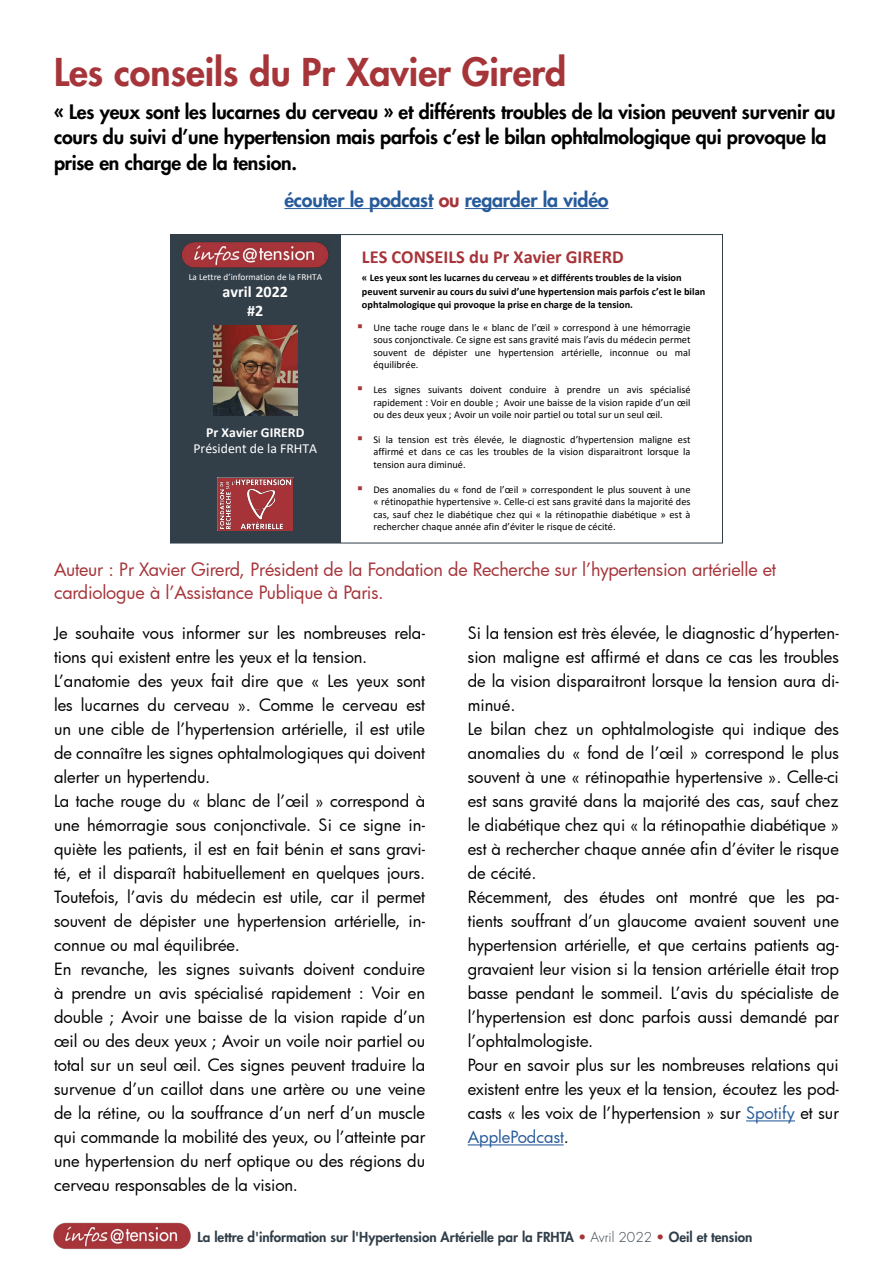
<style>
.page{position:relative;width:893px;height:1263px;background:#fff}
.page>*{position:absolute;margin:0;border:0;box-sizing:border-box;transform-origin:0 0}
.t1{font:800 37.5px "Futura";color:#a6353a}
.t2{font:800 19.5px/25.5px "Futura";letter-spacing:-.01em;color:#000}
.t3{font:800 19.5px "Futura";letter-spacing:-.01em;color:#275b9b}
.t4{font:700 18.45px "Calibri";color:#a73439}
.t5{font:18px/22.5px "Futura";letter-spacing:-.01em;color:#a6353a}
.t6{font:16.5px/24px "Futura";color:#000}
.t7{font:700 16.05px/19.4px "Calibri";color:#fff;text-align:center}
.t8{font:13.8px "Calibri";color:#fff}
.t9{font:700 13.8px "Calibri";color:#fff}
.t10{font:800 13.5px "Futura";color:#303e49}
.t11{font:10.35px/12.5px "Calibri";color:#000;text-align:justify}
.t12{font:700 10.35px/13.4px "Calibri";color:#000}
.t13{font:9.15px "Calibri";color:#fff}
.s1{color:#a6353a}
.s2{color:#a73439}
.s3{color:#275b9b}
.s4{font-weight:300;color:#a6353a}
.s5{font-weight:300}
</style>
<div class="page">
<img style="left:53px;top:1222px;width:138px;height:28px">
<hr style="left:284px;top:208px;width:149px;height:1px;background:#275b9b">
<hr style="left:465px;top:208px;width:144px;height:1px;background:#275b9b">
<hr style="left:746px;top:1120px;width:49px;height:1px;background:#275b9b">
<hr style="left:468px;top:1144px;width:96px;height:1px;background:#275b9b">
<div style="left:170px;top:235px;width:171px;height:308px;background:#323e48"></div>
<img style="left:217px;top:478px;width:76px;height:53px">
<img style="left:213px;top:326px;width:85px;height:89px">
<img style="left:181px;top:242px;width:148px;height:26px">
<div style="left:170px;top:234px;width:553px;height:309px;border:1px solid #303e49"></div>
<h1 class="t1" style="left:54px;top:48px;width:514px">Les conseils du Pr Xavier Girerd</h1>
<p class="t2" style="left:54px;top:99px;width:783px">« Les yeux sont les lucarnes du cerveau » et différents troubles de la vision peuvent survenir au cours du suivi d’une hypertension mais parfois c’est le bilan ophtalmologique qui provoque la prise en charge de la tension.</p>
<p class="t3" style="left:284px;top:188px;width:326px">écouter le podcast <span class="s1">ou</span> regarder la vidéo</p>
<p class="t13" style="left:189px;top:270px;width:135px">La Lettre d’information de la FRHTA</p>
<p class="t7" style="left:223px;top:282px;width:67px">avril 2022 #2</p>
<p class="t9" style="left:206px;top:423px;width:100px">Pr Xavier GIRERD</p>
<p class="t8" style="left:193px;top:439px;width:125px">Président de la FRHTA</p>
<p class="t4" style="left:362px;top:244px;width:263px">LES CONSEILS du Pr Xavier GIRERD</p>
<p class="t12" style="left:362px;top:271px;width:345px">« Les yeux sont les lucarnes du cerveau » et différents troubles de la vision peuvent survenir au cours du suivi d’une hypertension mais parfois c’est le bilan ophtalmologique qui provoque la prise en charge de la tension.</p>
<p class="t11" style="left:373px;top:321px;width:319px;text-indent:-16px"><span class="s2">▪</span> Une tache rouge dans le « blanc de l’œil » correspond à une hémorragie sous conjonctivale. Ce signe est sans gravité mais l’avis du médecin permet souvent de dépister une hypertension artérielle, inconnue ou mal équilibrée.</p>
<p class="t11" style="left:373px;top:383px;width:319px;text-indent:-16px"><span class="s2">▪</span> Les signes suivants doivent conduire à prendre un avis spécialisé rapidement : Voir en double ; Avoir une baisse de la vision rapide d’un œil ou des deux yeux ; Avoir un voile noir partiel ou total sur un seul œil.</p>
<p class="t11" style="left:373px;top:433px;width:319px;text-indent:-16px"><span class="s2">▪</span> Si la tension est très élevée, le diagnostic d’hypertension maligne est affirmé et dans ce cas les troubles de la vision disparaitront lorsque la tension aura diminué.</p>
<p class="t11" style="left:373px;top:483px;width:319px;text-indent:-16px"><span class="s2">▪</span> Des anomalies du « fond de l’œil » correspondent le plus souvent à une « rétinopathie hypertensive ». Celle-ci est sans gravité dans la majorité des cas, sauf chez le diabétique chez qui « la rétinopathie diabétique » est à rechercher chaque année afin d’éviter le risque de cécité.</p>
<p class="t5" style="left:54px;top:558px;width:724px">Auteur : Pr Xavier Girerd, Président de la Fondation de Recherche sur l’hypertension artérielle et cardiologue à l’Assistance Publique à Paris.</p>
<p class="t6" style="left:54px;top:620px;width:373px">Je souhaite vous informer sur les nombreuses rela&shy;tions qui existent entre les yeux et la tension.<br>L’anatomie des yeux fait dire que « Les yeux sont les lucarnes du cerveau ». Comme le cerveau est un une cible de l’hypertension artérielle, il est utile de connaître les signes ophtalmologiques qui doivent alerter un hypertendu.<br>La tache rouge du « blanc de l’œil » correspond à une hémorragie sous conjonctivale. Si ce signe in&shy;quiète les patients, il est en fait bénin et sans gravi&shy;té, et il disparaît habituellement en quelques jours.<br>Toutefois, l’avis du médecin est utile, car il permet souvent de dépister une hypertension artérielle, in&shy;connue ou mal équilibrée.<br>En revanche, les signes suivants doivent conduire à prendre un avis spécialisé rapidement : Voir en double ; Avoir une baisse de la vision rapide d’un œil ou des deux yeux ; Avoir un voile noir partiel ou total sur un seul œil. Ces signes peuvent traduire la survenue d’un caillot dans une artère ou une veine de la rétine, ou la souffrance d’un nerf d’un muscle qui commande la mobilité des yeux, ou l’atteinte par une hypertension du nerf optique ou des régions du cerveau responsables de la vision.</p>
<p class="t6" style="left:468px;top:620px;width:373px">Si la tension est très élevée, le diagnostic d’hyperten&shy;sion maligne est affirmé et dans ce cas les troubles de la vision disparaitront lorsque la tension aura di&shy;minué.<br>Le bilan chez un ophtalmologiste qui indique des anomalies du « fond de l’œil » correspond le plus souvent à une « rétinopathie hypertensive ». Celle-ci est sans gravité dans la majorité des cas, sauf chez le diabétique chez qui « la rétinopathie diabétique » est à rechercher chaque année afin d’éviter le risque de cécité.<br>Récemment, des études ont montré que les pa&shy;tients souffrant d’un glaucome avaient souvent une hypertension artérielle, et que certains patients ag&shy;gravaient leur vision si la tension artérielle était trop basse pendant le sommeil. L’avis du spécialiste de l’hypertension est donc parfois aussi demandé par l’ophtalmologiste.<br>Pour en savoir plus sur les nombreuses relations qui existent entre les yeux et la tension, écoutez les pod&shy;casts « les voix de l’hypertension » sur <span class="s3">Spotify</span> et sur <span class="s3">ApplePodcast</span>.</p>
<p class="t10" style="left:197px;top:1229px;width:556px">La lettre d'information sur l'Hypertension Artérielle par la FRHTA <span class="s4">•</span> <span class="s5">Avril 2022</span> <span class="s4">•</span> Oeil et tension</p>
</div>
